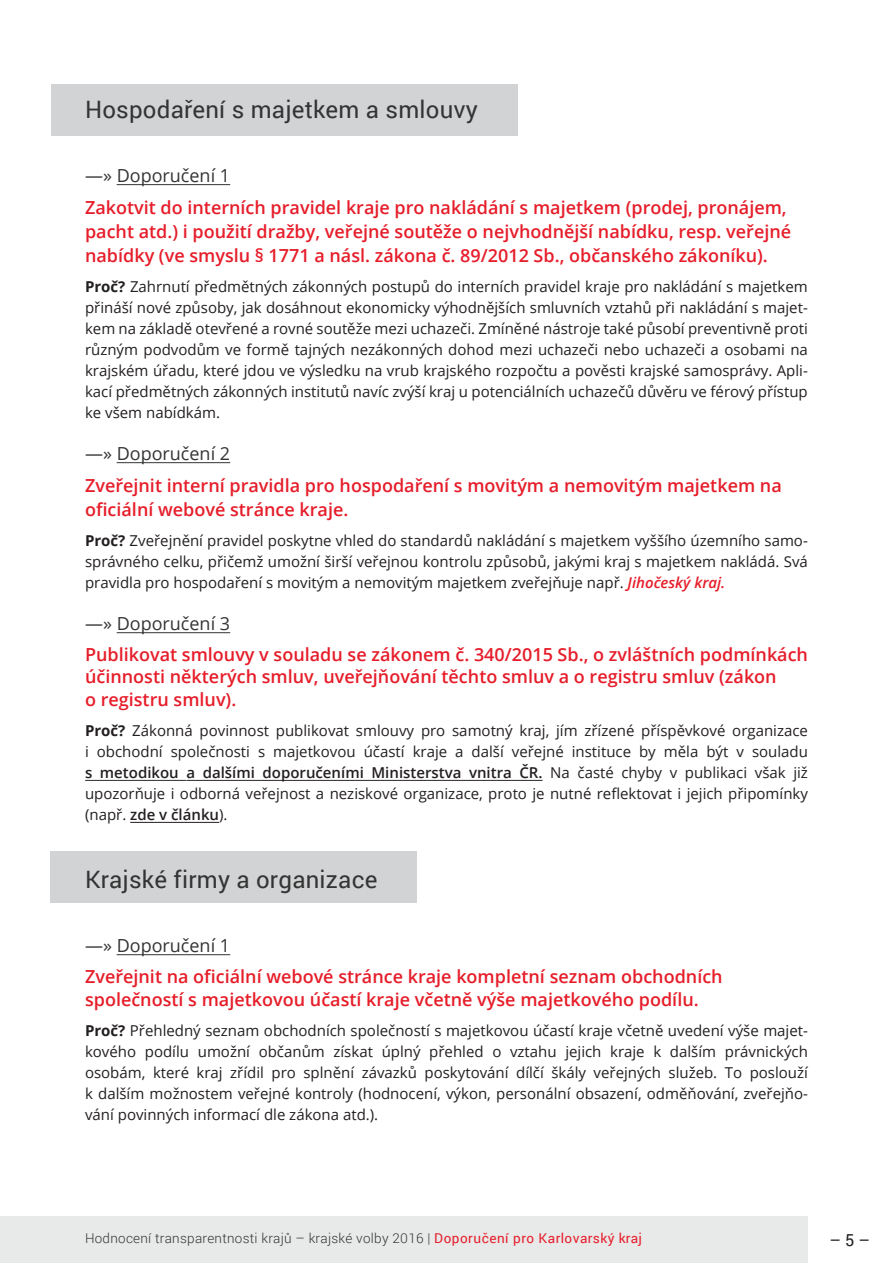
<style>
.page{position:relative;width:893px;height:1263px;background:#fff}
.page>*{position:absolute;margin:0;border:0;box-sizing:border-box;transform-origin:0 0}
.t1{font:24px "Roboto";letter-spacing:.01em;color:#333434}
.t2{font:600 18px/24px "Open Sans";color:#e61d2a}
.t3{font:600 18px/23.4px "Open Sans";color:#e61d29}
.t4{font:18px "Open Sans";color:#333434}
.t5{font:16.5px "Roboto";color:#231f20}
.t6{font:15px/21px "Open Sans";color:#231f20;text-align:justify}
.t7{font:300 13.5px "Roboto";letter-spacing:.02em;color:#333434}
.s1{font-weight:700}
.s2{font-weight:600;font-style:italic;color:#e61d2a}
.s3{font-weight:600}
.s4{font-weight:400;color:#e61d2a}
</style>
<div class="page">
<div style="left:0;top:1216px;width:808px;height:47px;background:#e8e9e9"></div>
<hr style="left:0;top:1216px;width:1px;height:47px;background:#d1d3d4">
<div style="left:51px;top:85px;width:466px;height:51px;background:#d1d3d4"></div>
<div style="left:51px;top:852px;width:366px;height:51px;background:#d1d3d4"></div>
<hr style="left:117px;top:954px;width:113px;height:1px;background:#333434">
<hr style="left:130px;top:822px;width:89px;height:1px;background:#231f20">
<hr style="left:187px;top:780px;width:356px;height:1px;background:#231f20">
<hr style="left:85px;top:780px;width:101px;height:1px;background:#231f20">
<hr style="left:117px;top:632px;width:113px;height:1px;background:#333434">
<hr style="left:117px;top:462px;width:113px;height:1px;background:#333434">
<hr style="left:117px;top:184px;width:113px;height:1px;background:#333434">
<h1 class="t1" style="left:85px;top:92px;width:394px">Hospodaření s majetkem a smlouvy</h1>
<p class="t4" style="left:85px;top:163px;width:147px">―» Doporučení 1</p>
<p class="t2" style="left:85px;top:195px;width:708px">Zakotvit do interních pravidel kraje pro nakládání s majetkem (prodej, pronájem, pacht atd.) i použití dražby, veřejné soutěže o nejvhodnější nabídku, resp. veřejné nabídky (ve smyslu § 1771 a násl. zákona č. 89/2012 Sb., občanského zákoníku).</p>
<p class="t6" style="left:85px;top:275px;width:724px"><span class="s1">Proč?</span> Zahrnutí předmětných zákonných postupů do interních pravidel kraje pro nakládání s majetkem přináší nové způsoby, jak dosáhnout ekonomicky výhodnějších smluvních vztahů při nakládání s majet&shy;kem na základě otevřené a rovné soutěže mezi uchazeči. Zmíněné nástroje také působí preventivně proti různým podvodům ve formě tajných nezákonných dohod mezi uchazeči nebo uchazeči a osobami na krajském úřadu, které jdou ve výsledku na vrub krajského rozpočtu a pověsti krajské samosprávy. Apli&shy;kací předmětných zákonných institutů navíc zvýší kraj u potenciálních uchazečů důvěru ve férový přístup ke všem nabídkám.</p>
<p class="t4" style="left:85px;top:441px;width:147px">―» Doporučení 2</p>
<p class="t2" style="left:85px;top:473px;width:698px">Zveřejnit interní pravidla pro hospodaření s movitým a nemovitým majetkem na oficiální webové stránce kraje.</p>
<p class="t6" style="left:85px;top:529px;width:724px"><span class="s1">Proč?</span> Zveřejnění pravidel poskytne vhled do standardů nakládání s majetkem vyššího územního samo&shy;správného celku, přičemž umožní širší veřejnou kontrolu způsobů, jakými kraj s majetkem nakládá. Svá pravidla pro hospodaření s movitým a nemovitým majetkem zveřejňuje např. <span class="s2">Jihočeský kraj.</span></p>
<p class="t4" style="left:85px;top:611px;width:147px">―» Doporučení 3</p>
<p class="t2" style="left:85px;top:643px;width:724px;line-height:22.8px">Publikovat smlouvy v souladu se zákonem č. 340/2015 Sb., o zvláštních podmínkách účinnosti některých smluv, uveřejňování těchto smluv a o registru smluv (zákon<br>o registru smluv).</p>
<p class="t6" style="left:85px;top:719px;width:724px"><span class="s1">Proč?</span> Zákonná povinnost publikovat smlouvy pro samotný kraj, jím zřízené příspěvkové organizace i obchodní společnosti s majetkovou účastí kraje a další veřejné instituce by měla být v souladu <span class="s3">s metodikou a dalšími doporučeními Ministerstva vnitra ČR.</span> Na časté chyby v publikaci však již upozorňuje i odborná veřejnost a neziskové organizace, proto je nutné reflektovat i jejich připomínky (např. <span class="s3">zde v článku</span>).</p>
<h1 class="t1" style="left:85px;top:862px;width:294px">Krajské firmy a organizace</h1>
<p class="t4" style="left:85px;top:933px;width:147px">―» Doporučení 1</p>
<p class="t3" style="left:85px;top:964px;width:639px">Zveřejnit na oficiální webové stránce kraje kompletní seznam obchodních společností s majetkovou účastí kraje včetně výše majetkového podílu.</p>
<p class="t6" style="left:85px;top:1019px;width:724px"><span class="s1">Proč?</span> Přehledný seznam obchodních společností s majetkovou účastí kraje včetně uvedení výše majet&shy;kového podílu umožní občanům získat úplný přehled o vztahu jejich kraje k dalším právnických osobám, které kraj zřídil pro splnění závazků poskytování dílčí škály veřejných služeb. To poslouží k dalším možnostem veřejné kontroly (hodnocení, výkon, personální obsazení, odměňování, zveřejňo&shy;vání povinných informací dle zákona atd.).</p>
<p class="t7" style="left:85px;top:1229px;width:558px">Hodnocení transparentnosti krajů – krajské volby 2016 | <span class="s4">Doporučení pro Karlovarský kraj</span></p>
<p class="t5" style="left:829px;top:1228px;width:42px">–5 –</p>
</div>
